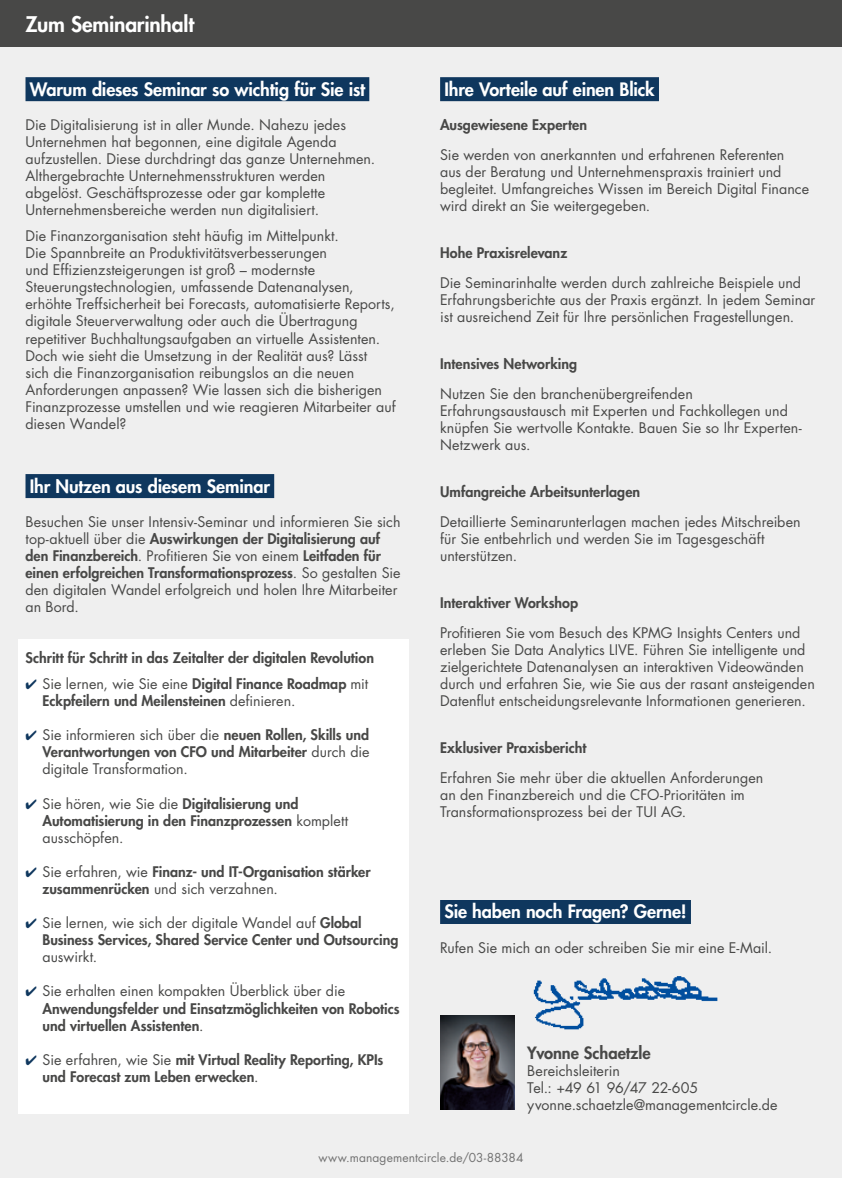
<style>
.page{position:relative;width:842px;height:1178px;background:#efefef}
.page>*{position:absolute;margin:0;border:0;box-sizing:border-box;transform-origin:0 0}
.t1{font:800 21px "Futura Std";letter-spacing:-.01em;color:#fff}
.t2{font:800 18px "Futura Std";letter-spacing:-.005em;color:#fff}
.t3{font:800 16.5px "Futura Std";color:#484847}
.t4{font:14.25px/17.1px "Futura Std";letter-spacing:.005em;color:#484847}
.t5{font:800 14.25px/17.1px "Futura Std";color:#484847}
.t6{font:12px "Futura Std";letter-spacing:.01em;color:#737373}
.s1{font-weight:800}
.s2{color:#0f375e}
.s3{font-weight:400}
</style>
<div class="page">
<div style="left:0;top:0;width:842px;height:47px;background:#484847"></div>
<div style="left:18px;top:639px;width:391px;height:475px;background:#fff"></div>
<div style="left:440px;top:900px;width:251px;height:24px;background:#0f375e"></div>
<div style="left:440px;top:77px;width:219px;height:24px;background:#0f375e"></div>
<div style="left:26px;top:77px;width:343px;height:24px;background:#0f375e"></div>
<div style="left:26px;top:474px;width:248px;height:24px;background:#0f375e"></div>
<img style="left:440px;top:1015px;width:74px;height:95px">
<img style="left:533px;top:976px;width:185px;height:54px">
<h1 class="t1" style="left:26px;top:11px;width:170px">Zum Seminarinhalt</h1>
<p class="t2" style="left:30px;top:78px;width:337px">Warum dieses Seminar so wichtig für Sie ist</p>
<p class="t4" style="left:26px;top:116px;width:351px">Die Digitalisierung ist in aller Munde. Nahezu jedes Unternehmen hat begonnen, eine digitale Agenda aufzustellen. Diese durchdringt das ganze Unternehmen.<br>Althergebrachte Unternehmensstrukturen werden abgelöst. Geschäftsprozesse oder gar komplette Unternehmensbereiche werden nun digitalisiert.</p>
<p class="t4" style="left:26px;top:227px;width:372px">Die Finanzorganisation steht häufig im Mittelpunkt.<br>Die Spannbreite an Produktivitätsverbesserungen<br>und Effizienzsteigerungen ist groß – modernste Steuerungstechnologien, umfassende Datenanalysen, erhöhte Treffsicherheit bei Forecasts, automatisierte Reports, digitale Steuerverwaltung oder auch die Übertragung repetitiver Buchhaltungsaufgaben an virtuelle Assistenten.<br>Doch wie sieht die Umsetzung in der Realität aus? Lässt<br>sich die Finanzorganisation reibungslos an die neuen Anforderungen anpassen? Wie lassen sich die bisherigen Finanzprozesse umstellen und wie reagieren Mitarbeiter auf diesen Wandel?</p>
<p class="t2" style="left:30px;top:474px;width:242px">Ihr Nutzen aus diesem Seminar</p>
<p class="t4" style="left:26px;top:513px;width:377px">Besuchen Sie unser Intensiv-Seminar und informieren Sie sich top-aktuell über die <span class="s1">Auswirkungen der Digitalisierung auf den Finanzbereich</span>. Profitieren Sie von einem <span class="s1">Leitfaden für einen erfolgreichen Transformationsprozess</span>. So gestalten Sie den digitalen Wandel erfolgreich und holen Ihre Mitarbeiter an Bord.</p>
<p class="t5" style="left:26px;top:649px;width:350px">Schritt für Schritt in das Zeitalter der digitalen Revolution</p>
<p class="t5" style="left:43px;top:675px;width:327px;text-indent:-17px"><span class="s2">✔</span> <span class="s3">Sie lernen, wie Sie eine</span> Digital Finance Roadmap <span class="s3">mit<br></span>Eckpfeilern und Meilensteinen <span class="s3">definieren.</span></p>
<p class="t4" style="left:43px;top:726px;width:329px;text-align:justify;text-indent:-17px"><span class="s2">✔</span> Sie informieren sich über die <span class="s1">neuen Rollen, Skills und Verantwortungen von CFO und Mitarbeiter</span> durch die digitale Transformation.</p>
<p class="t5" style="left:43px;top:795px;width:307px;text-indent:-17px"><span class="s2">✔</span> <span class="s3">Sie hören, wie Sie die</span> Digitalisierung und<br>Automatisierung in den Finanzprozessen <span class="s3">komplett ausschöpfen.</span></p>
<p class="t5" style="left:43px;top:863px;width:330px;text-indent:-17px"><span class="s2">✔</span> <span class="s3">Sie erfahren, wie</span> Finanz- und IT-Organisation stärker zusammenrücken <span class="s3">und sich verzahnen.</span></p>
<p class="t5" style="left:43px;top:914px;width:357px;text-indent:-17px"><span class="s2">✔</span> <span class="s3">Sie lernen, wie sich der digitale Wandel auf</span> Global<br>Business Services, Shared Service Center und Outsourcing</p>
<p class="t4" style="left:43px;top:948px;width:56px">auswirkt.</p>
<p class="t5" style="left:43px;top:982px;width:359px;text-indent:-17px"><span class="s2">✔</span> <span class="s3">Sie erhalten einen kompakten Überblick über die<br></span>Anwendungsfelder und Einsatzmöglichkeiten von Robotics und virtuellen Assistenten<span class="s3">.</span></p>
<p class="t5" style="left:43px;top:1051px;width:342px;text-indent:-17px"><span class="s2">✔</span> <span class="s3">Sie erfahren, wie Sie</span> mit Virtual Reality Reporting, KPIs und Forecast zum Leben erwecken<span class="s3">.</span></p>
<p class="t2" style="left:444px;top:78px;width:212px">Ihre Vorteile auf einen Blick</p>
<p class="t5" style="left:440px;top:116px;width:148px">Ausgewiesene Experten</p>
<p class="t4" style="left:440px;top:146px;width:371px">Sie werden von anerkannten und erfahrenen Referenten<br>aus der Beratung und Unternehmenspraxis trainiert und begleitet. Umfangreiches Wissen im Bereich Digital Finance wird direkt an Sie weitergegeben.</p>
<p class="t5" style="left:440px;top:244px;width:129px">Hohe Praxisrelevanz</p>
<p class="t4" style="left:440px;top:274px;width:377px">Die Seminarinhalte werden durch zahlreiche Beispiele und<br>Erfahrungsberichte aus der Praxis ergänzt. In jedem Seminar ist ausreichend Zeit für Ihre persönlichen Fragestellungen.</p>
<p class="t5" style="left:440px;top:355px;width:139px">Intensives Networking</p>
<p class="t4" style="left:440px;top:385px;width:363px">Nutzen Sie den branchenübergreifenden Erfahrungsaustausch mit Experten und Fachkollegen und knüpfen Sie wertvolle Kontakte. Bauen Sie so Ihr Experten-Netzwerk aus.</p>
<p class="t5" style="left:440px;top:483px;width:202px">Umfangreiche Arbeitsunterlagen</p>
<p class="t4" style="left:440px;top:513px;width:362px">Detaillierte Seminarunterlagen machen jedes Mitschreiben für Sie entbehrlich und werden Sie im Tagesgeschäft unterstützen.</p>
<p class="t5" style="left:440px;top:594px;width:139px">Interaktiver Workshop</p>
<p class="t4" style="left:440px;top:624px;width:376px">Profitieren Sie vom Besuch des KPMG Insights Centers und erleben Sie Data Analytics LIVE. Führen Sie intelligente und zielgerichtete Datenanalysen an interaktiven Videowänden durch und erfahren Sie, wie Sie aus der rasant ansteigenden Datenflut entscheidungsrelevante Informationen generieren.</p>
<p class="t5" style="left:440px;top:739px;width:148px">Exklusiver Praxisbericht</p>
<p class="t4" style="left:440px;top:769px;width:325px">Erfahren Sie mehr über die aktuellen Anforderungen an den Finanzbereich und die CFO-Prioritäten im<br>Transformationsprozess bei der TUI AG.</p>
<p class="t2" style="left:444px;top:900px;width:244px">Sie haben noch Fragen? Gerne!</p>
<p class="t4" style="left:440px;top:939px;width:334px">Rufen Sie mich an oder schreiben Sie mir eine E-Mail.</p>
<p class="t3" style="left:527px;top:1042px;width:125px">Yvonne Schaetzle</p>
<p class="t4" style="left:527px;top:1062px;width:252px">Bereichsleiterin<br>Tel.: +49 61 96/47 22-605 yvonne.schaetzle@managementcircle.de</p>
<p class="t6" style="left:318px;top:1149px;width:207px">www.managementcircle.de/03-88384</p>
</div>
